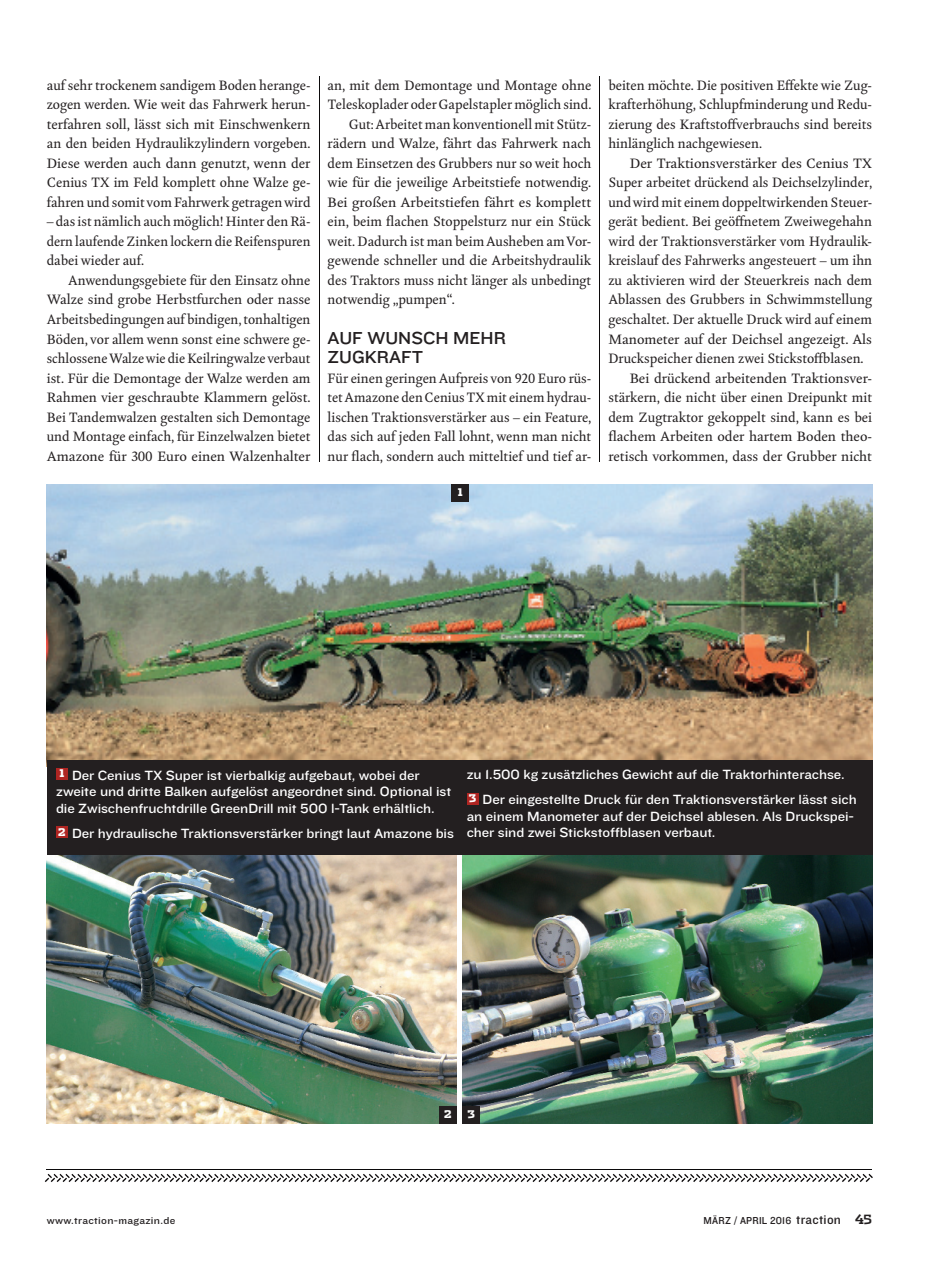
<style>
.page{position:relative;width:936px;height:1263px;background:#fff}
.page>*{position:absolute;margin:0;border:0;box-sizing:border-box;transform-origin:0 0}
.t1{font:18px "Knockout 32 Junior Cruisewt";color:#231f20}
.t2{font:13.8px/19.5px "Kingfisher";letter-spacing:-.005em;color:#231f20;text-align:justify}
.t3{font:13.8px/16.5px "Knockout 32 Junior Cruisewt";letter-spacing:-.005em;color:#fff}
.t4{font:13.8px "Kingfisher";letter-spacing:-.005em;color:#231f20;scale:1.04 1}
.t5{font:13.8px "Kingfisher";letter-spacing:-.005em;color:#231f20;scale:1.05 1}
.t6{font:10.5px "Knockout 31 Junior Middlewt";letter-spacing:.02em;color:#231f20}
.t7{font:10.5px "Knockout 32 Junior Cruisewt";letter-spacing:.03em;color:#231f20}
.t8{font:900 10.5px "Dispatch";color:#fff}
.s1{font-size:13.5px}
.s2{font-family:"Dispatch";font-weight:700;font-size:12.75px}
</style>
<div class="page">
<img style="left:47px;top:485px;width:825px;height:277px">
<img style="left:44px;top:762px;width:829px;height:420px">
<hr style="left:318px;top:74px;width:3px;height:389px;background:#231f20;opacity:.75">
<hr style="left:599px;top:74px;width:3px;height:388px;background:#231f20;opacity:.75">
<div style="left:48px;top:760px;width:824px;height:95px;background:#231f20"></div>
<div style="left:56px;top:768px;width:12px;height:12px;background:#af2522"></div>
<div style="left:56px;top:826px;width:12px;height:12px;background:#af2522"></div>
<div style="left:466px;top:793px;width:12px;height:11px;background:#af2522"></div>
<div style="left:452px;top:485px;width:17px;height:17px;background:#231f20"></div>
<div style="left:439px;top:1106px;width:17px;height:17px;background:#231f20"></div>
<div style="left:462px;top:1106px;width:17px;height:17px;background:#231f20"></div>
<p class="t2" style="left:47px;top:75px;width:265px">auf sehr trockenem sandigem Boden herange&shy;zogen werden. Wie weit das Fahrwerk herun&shy;terfahren soll, lässt sich mit Einschwenkern an den beiden Hydraulikzylindern vorgeben.<br>Diese werden auch dann genutzt, wenn der Cenius TX im Feld komplett ohne Walze ge&shy;fahren und somit vom Fahrwerk getragen wird</p>
<p class="t2" style="left:47px;top:212px;width:265px">– das ist nämlich auch möglich! Hinter den Rä&shy;dern laufende Zinken lockern die Reifenspuren dabei wieder auf.</p>
<p class="t2" style="left:47px;top:270px;width:265px;text-indent:21px">Anwendungsgebiete für den Einsatz ohne Walze sind grobe Herbstfurchen oder nasse Arbeitsbedingungen auf bindigen, tonhaltigen Böden, vor allem wenn sonst eine schwere ge&shy;schlossene Walze wie die Keilringwalze verbaut ist. Für die Demontage der Walze werden am Rahmen vier geschraubte Klammern gelöst.<br>Bei Tandemwalzen gestalten sich Demontage und Montage einfach, für Einzelwalzen bietet Amazone für 300 Euro einen Walzenhalter</p>
<p class="t2" style="left:327px;top:75px;width:265px">an, mit dem Demontage und Montage ohne</p>
<p class="t2" style="left:327px;top:95px;width:265px">Teleskoplader oder Gapelstapler möglich sind.</p>
<p class="t2" style="left:349px;top:114px;width:244px">Gut: Arbeitet man konventionell mit Stütz-</p>
<p class="t2" style="left:327px;top:134px;width:265px">rädern und Walze, fährt das Fahrwerk nach</p>
<p class="t2" style="left:327px;top:153px;width:265px">dem Einsetzen des Grubbers nur so weit hoch</p>
<p class="t2" style="left:327px;top:173px;width:265px">wie für die jeweilige Arbeitstiefe notwendig.</p>
<p class="t4" style="left:327px;top:193px;width:255px">Bei großen Arbeitstiefen fährt es komplett</p>
<p class="t2" style="left:327px;top:212px;width:265px">ein, beim flachen Stoppelsturz nur ein Stück</p>
<p class="t2" style="left:327px;top:231px;width:265px">weit. Dadurch ist man beim Ausheben am Vor-</p>
<p class="t2" style="left:327px;top:251px;width:265px">gewende schneller und die Arbeitshydraulik</p>
<p class="t2" style="left:327px;top:270px;width:265px">des Traktors muss nicht länger als unbedingt</p>
<p class="t2" style="left:327px;top:290px;width:129px">notwendig „pumpen“.</p>
<h1 class="t1" style="left:327px;top:325px;width:71px">Auf Wuns</h1>
<h1 class="t1" style="left:423px;top:325px;width:44px">ch mehr</h1>
<h1 class="t1" style="left:327px;top:344px;width:62px">Zugkraft</h1>
<p class="t2" style="left:327px;top:368px;width:265px">Für einen geringen Aufpreis von 920 Euro rüs&shy;tet Amazone den Cenius TX mit einem hydrau&shy;lischen Traktionsverstärker aus – ein Feature, das sich auf jeden Fall lohnt, wenn man nicht nur flach, sondern auch mitteltief und tief ar-</p>
<p class="t8" style="left:458px;top:485px;width:6px">1</p>
<p class="t2" style="left:608px;top:75px;width:265px">beiten möchte. Die positiven Effekte wie Zug&shy;krafterhöhung, Schlupfminderung und Redu&shy;zierung des Kraftstoffverbrauchs sind bereits hinlänglich nachgewiesen.</p>
<p class="t5" style="left:629px;top:154px;width:232px">Der Traktionsverstärker des Cenius TX</p>
<p class="t2" style="left:608px;top:173px;width:265px">Super arbeitet drückend als Deichselzylinder,</p>
<p class="t2" style="left:608px;top:192px;width:265px">und wird mit einem doppeltwirkenden Steuer-</p>
<p class="t2" style="left:608px;top:212px;width:265px">gerät bedient. Bei geöffnetem Zweiwegehahn</p>
<p class="t2" style="left:608px;top:231px;width:265px">wird der Traktionsverstärker vom Hydraulik-</p>
<p class="t2" style="left:608px;top:251px;width:265px">kreislauf des Fahrwerks angesteuert – um ihn</p>
<p class="t2" style="left:608px;top:270px;width:265px">zu aktivieren wird der Steuerkreis nach dem</p>
<p class="t2" style="left:608px;top:290px;width:265px">Ablassen des Grubbers in Schwimmstellung</p>
<p class="t2" style="left:608px;top:309px;width:265px">geschaltet. Der aktuelle Druck wird auf einem</p>
<p class="t2" style="left:608px;top:329px;width:265px">Manometer auf der Deichsel angezeigt. Als</p>
<p class="t2" style="left:608px;top:348px;width:257px">Druckspeicher dienen zwei Stickstoffblasen.</p>
<p class="t2" style="left:629px;top:368px;width:244px">Bei drückend arbeitenden Traktionsver-</p>
<p class="t2" style="left:608px;top:387px;width:265px">stärkern, die nicht über einen Dreipunkt mit</p>
<p class="t2" style="left:608px;top:407px;width:265px">dem Zugtraktor gekoppelt sind, kann es bei</p>
<p class="t2" style="left:608px;top:426px;width:265px">flachem Arbeiten oder hartem Boden theo-</p>
<p class="t2" style="left:608px;top:446px;width:265px">retisch vorkommen, dass der Grubber nicht</p>
<p class="t3" style="left:56px;top:766px;width:396px"><sup>1</sup> Der Cenius TX Super ist vierbalkig aufgebaut, wobei der zweite und dritte Balken aufgelöst angeordnet sind. Optional ist die Zwischenfruchtdrille GreenDrill mit 500 l-Tank erhältlich.</p>
<p class="t3" style="left:58px;top:824px;width:397px"><sup>2</sup> Der hydraulische Traktionsverstärker bringt laut Amazone bis</p>
<p class="t3" style="left:466px;top:761px;width:391px;line-height:25px">zu 1.500 kg zusätzliches Gewicht auf die Traktorhinterachse.<br><sup>3</sup> Der eingestellte Druck für den Traktionsverstärker lässt sich</p>
<p class="t3" style="left:466px;top:807px;width:389px">an einem Manometer auf der Deichsel ablesen. Als Druckspei&shy;cher sind zwei Stickstoffblasen verbaut.</p>
<p class="t8" style="left:444px;top:1106px;width:9px">2</p>
<p class="t8" style="left:467px;top:1106px;width:9px">3</p>
<p class="t7" style="left:47px;top:1213px;width:130px">www.traction-magazin.de</p>
<p class="t6" style="left:703px;top:1213px;width:170px">März / April 2016 <span class="s1">traction</span> <span class="s2">45</span></p>
</div>
